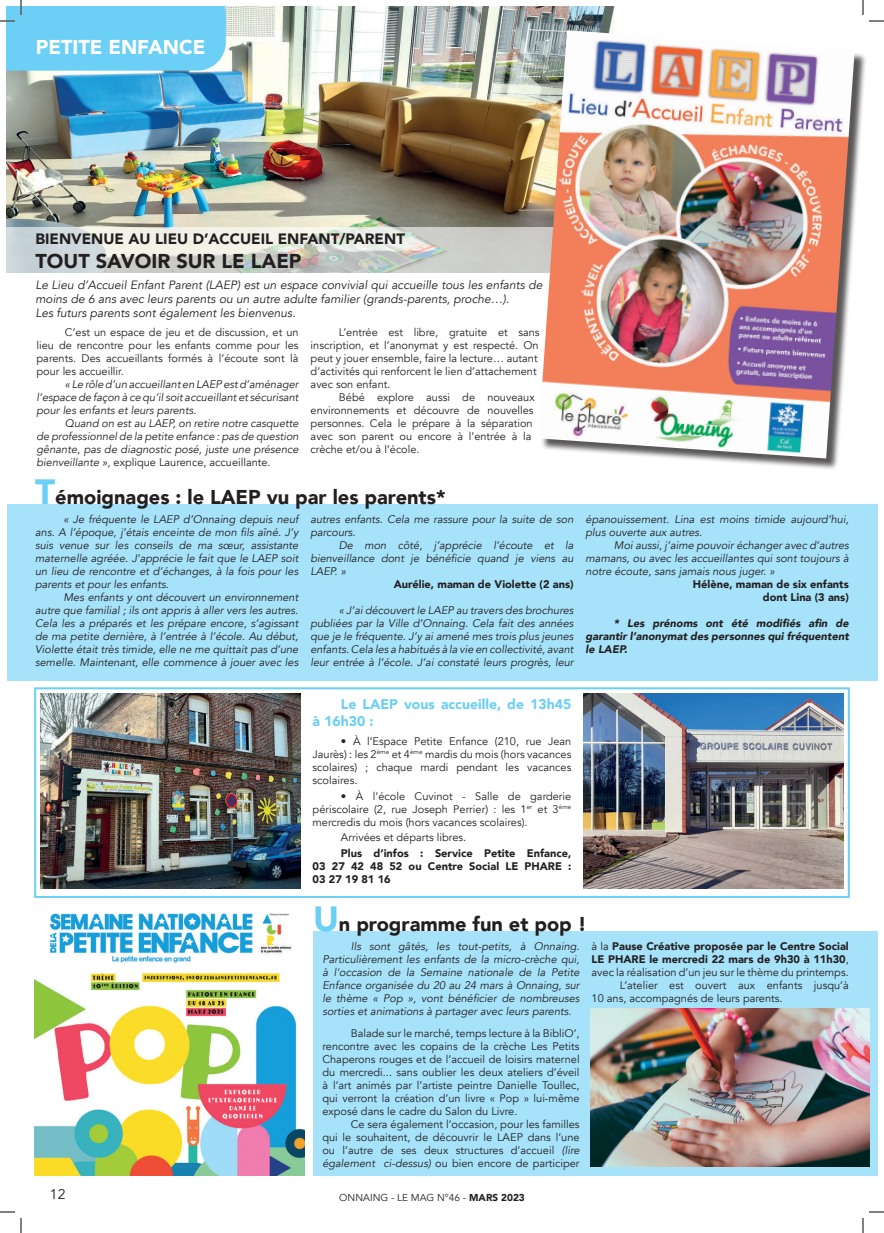
<style>
.page{position:relative;width:884px;height:1233px;background:#fff}
.page>*{position:absolute;margin:0;border:0;box-sizing:border-box;transform-origin:0 0}
.t1{font:900 20px "Avenir";color:#231f20}
.t2{font:900 20px "Avenir";color:#fff}
.t3{font:900 15px "Avenir";color:#231f20}
.t4{font:900 14px/17px "Avenir";color:#6bcff6}
.t5{font:14px "Avenir";color:#231f20}
.t6{font:italic 12px/14px "Avenir";color:#231f20}
.t7{font:italic 11px/13px "Avenir";color:#231f20;text-align:justify}
.t8{font:11px/13px "Avenir";color:#231f20;text-align:justify}
.t9{font:900 11px/13px "Avenir";color:#231f20;text-align:right}
.t10{font:italic 900 11px/13px "Avenir";color:#231f20;text-align:justify}
.t11{font:10px "Avenir";color:#231f20}
.s1{font-style:normal}
.s2{font-size:35px;color:#6bcff6}
.s3{font-style:italic}
.s4{font-weight:400}
.s5{font-weight:900}
</style>
<div class="page">
<img style="left:7px;top:7px;width:608px;height:220px">
<svg style="left:7px;top:227px;width:531px;height:45px"></svg>
<div style="left:540px;top:32px;width:327px;height:439px;background:#231f20;opacity:.75"></div>
<img style="left:538px;top:30px;width:317px;height:428px">
<div style="left:7px;top:504px;width:870px;height:176px;background:#a6e2f9"></div>
<div style="left:34px;top:687px;width:816px;height:211px;border:2px solid #6bcff6"></div>
<img style="left:41px;top:694px;width:259px;height:194px">
<img style="left:584px;top:694px;width:259px;height:194px">
<img style="left:35px;top:913px;width:270px;height:262px">
<div style="left:313px;top:932px;width:564px;height:244px;background:#a6e2f9"></div>
<img style="left:591px;top:1008px;width:278px;height:158px">
<svg style="left:0;top:1211px;width:15px;height:1px"></svg>
<svg style="left:869px;top:1211px;width:15px;height:1px"></svg>
<svg style="left:0;top:0;width:226px;height:71px"></svg>
<svg style="left:20px;top:1218px;width:2px;height:15px"></svg>
<svg style="left:862px;top:0;width:22px;height:22px"></svg>
<svg style="left:862px;top:1218px;width:2px;height:15px"></svg>
<h1 class="t2" style="left:36px;top:30px;width:171px">PETITE ENFANCE</h1>
<h2 class="t3" style="left:35px;top:226px;width:371px">BIENVENUE AU LIEU D’ACCUEIL ENFANT/PARENT</h2>
<h1 class="t1" style="left:35px;top:244px;width:268px">TOUT SAVOIR SUR LE LAEP</h1>
<p class="t6" style="left:35px;top:278px;width:508px">Le Lieu d’Accueil Enfant Parent (LAEP) est un espace convivial qui accueille tous les enfants de moins de 6 ans avec leurs parents ou un autre adulte familier (grands-parents, proche…).<br>Les futurs parents sont également les bienvenus.</p>
<p class="t8" style="left:37px;top:326px;width:264px;text-indent:28px">C’est un espace de jeu et de discussion, et un lieu de rencontre pour les enfants comme pour les parents. Des accueillants formés à l’écoute sont là pour les accueillir.</p>
<p class="t7" style="left:37px;top:378px;width:264px;text-indent:28px">« Le rôle d’un accueillant en LAEP est d’aménager l’espace de façon à ce qu’il soit accueillant et sécurisant pour les enfants et leurs parents.</p>
<p class="t7" style="left:37px;top:417px;width:264px;text-indent:28px">Quand on est au LAEP, on retire notre casquette de professionnel de la petite enfance : pas de question gênante, pas de diagnostic posé, juste une présence bienveillante »<span class="s1">, explique Laurence, accueillante.</span></p>
<p class="t8" style="left:311px;top:326px;width:231px;text-align:left;text-indent:28px">L’entrée est libre, gratuite et sans inscription, et l’anonymat y est respecté. On peut y jouer ensemble, faire la lecture… autant d’activités qui renforcent le lien d’attachement avec son enfant.</p>
<p class="t8" style="left:311px;top:391px;width:226px;text-align:left;text-indent:28px">Bébé explore aussi de nouveaux environnements et découvre de nouvelles personnes. Cela le prépare à la séparation avec son parent ou encore à l’entrée à la crèche et/ou à l’école.</p>
<h1 class="t1" style="left:35px;top:479px;width:412px"><span class="s2">T</span>émoignages : le LAEP vu par les parents*</h1>
<p class="t7" style="left:35px;top:513px;width:265px;text-indent:28px">« Je fréquente le LAEP d’Onnaing depuis neuf ans. A l’époque, j’étais enceinte de mon fils aîné. J’y suis venue sur les conseils de ma sœur, assistante maternelle agréée. J’apprécie le fait que le LAEP soit un lieu de rencontre et d’échanges, à la fois pour les parents et pour les enfants.</p>
<p class="t7" style="left:35px;top:591px;width:265px;text-indent:28px">Mes enfants y ont découvert un environnement autre que familial ; ils ont appris à aller vers les autres.<br>Cela les a préparés et les prépare encore, s’agissant de ma petite dernière, à l’entrée à l’école. Au début, Violette était très timide, elle ne me quittait pas d’une semelle. Maintenant, elle commence à jouer avec les</p>
<p class="t7" style="left:310px;top:513px;width:265px">autres enfants. Cela me rassure pour la suite de son parcours.</p>
<p class="t7" style="left:310px;top:539px;width:265px;text-indent:28px">De mon côté, j’apprécie l’écoute et la bienveillance dont je bénéficie quand je viens au LAEP. »</p>
<p class="t9" style="left:394px;top:578px;width:181px">Aurélie, maman de Violette (2 ans)</p>
<p class="t7" style="left:310px;top:604px;width:265px;text-indent:28px">« J’ai découvert le LAEP au travers des brochures publiées par la Ville d’Onnaing. Cela fait des années que je le fréquente. J’y ai amené mes trois plus jeunes enfants. Cela les a habitués à la vie en collectivité, avant leur entrée à l’école. J’ai constaté leurs progrès, leur</p>
<p class="t7" style="left:586px;top:513px;width:265px">épanouissement. Lina est moins timide aujourd’hui, plus ouverte aux autres.</p>
<p class="t7" style="left:586px;top:539px;width:265px;text-indent:28px">Moi aussi, j’aime pouvoir échanger avec d’autres mamans, ou avec les accueillantes qui sont toujours à notre écoute, sans jamais nous juger. »</p>
<p class="t9" style="left:693px;top:578px;width:157px">Hélène, maman de six enfants dont Lina (3 ans)</p>
<p class="t10" style="left:586px;top:617px;width:265px;text-indent:28px">* Les prénoms ont été modifiés afin de garantir l’anonymat des personnes qui fréquentent le LAEP.</p>
<p class="t4" style="left:313px;top:695px;width:260px;text-indent:28px">Le LAEP vous accueille, de 13h45 à 16h30 :</p>
<p class="t8" style="left:313px;top:734px;width:260px;text-indent:28px">• À l’Espace Petite Enfance (210, rue Jean Jaurès) : les 2<sup>ème</sup> et 4<sup>ème</sup> mardis du mois (hors vacances scolaires) ; chaque mardi pendant les vacances scolaires.</p>
<p class="t8" style="left:313px;top:789px;width:260px;text-indent:28px">• À l’école Cuvinot - Salle de garderie périscolaire (2, rue Joseph Perrier) : les 1<sup>er</sup> et 3<sup>ème </sup>mercredis du mois (hors vacances scolaires).</p>
<p class="t8" style="left:341px;top:831px;width:127px">Arrivées et départs libres.</p>
<p class="t9" style="left:313px;top:846px;width:260px;text-align:justify;text-indent:28px">Plus d’infos : Service Petite Enfance, 03 27 42 48 52 ou Centre Social LE PHARE :<br>03 27 19 81 16</p>
<p class="t5" style="left:50px;top:1186px;width:17px">12</p>
<h1 class="t1" style="left:313px;top:906px;width:275px"><span class="s2">U</span>n programme fun et pop !</h1>
<p class="t7" style="left:322px;top:940px;width:259px;text-indent:28px">Ils sont gâtés, les tout-petits, à Onnaing.<br>Particulièrement les enfants de la micro-crèche qui, à l'occasion de la Semaine nationale de la Petite Enfance organisée du 20 au 24 mars à Onnaing, sur le thème « Pop », vont bénéficier de nombreuses sorties et animations à partager avec leurs parents.</p>
<p class="t8" style="left:322px;top:1026px;width:259px;text-indent:28px">Balade sur le marché, temps lecture à la BibliO’, rencontre avec les copains de la crèche Les Petits Chaperons rouges et de l’accueil de loisirs maternel du mercredi... sans oublier les deux ateliers d’éveil à l’art animés par l’artiste peintre Danielle Toullec, qui verront la création d’un livre « Pop » lui-même exposé dans le cadre du Salon du Livre.</p>
<p class="t8" style="left:322px;top:1117px;width:259px;text-indent:28px">Ce sera également l’occasion, pour les familles qui le souhaitent, de découvrir le LAEP dans l’une ou l’autre de ses deux structures d’accueil <span class="s3">(lire également ci-dessus)</span> ou bien encore de participer</p>
<p class="t9" style="left:592px;top:939px;width:259px"><span class="s4">à la</span> Pause Créative proposée par le Centre Social</p>
<p class="t9" style="left:592px;top:952px;width:259px">LE PHARE le mercredi 22 mars de 9h30 à 11h30<span class="s4">,</span></p>
<p class="t8" style="left:592px;top:966px;width:259px">avec la réalisation d’un jeu sur le thème du printemps.</p>
<p class="t8" style="left:620px;top:979px;width:230px">L’atelier est ouvert aux enfants jusqu’à</p>
<p class="t8" style="left:592px;top:992px;width:192px">10 ans, accompagnés de leurs parents.</p>
<p class="t11" style="left:339px;top:1191px;width:187px">ONNAING - LE MAG N°46 - <span class="s5">MARS 2023</span></p>
</div>
